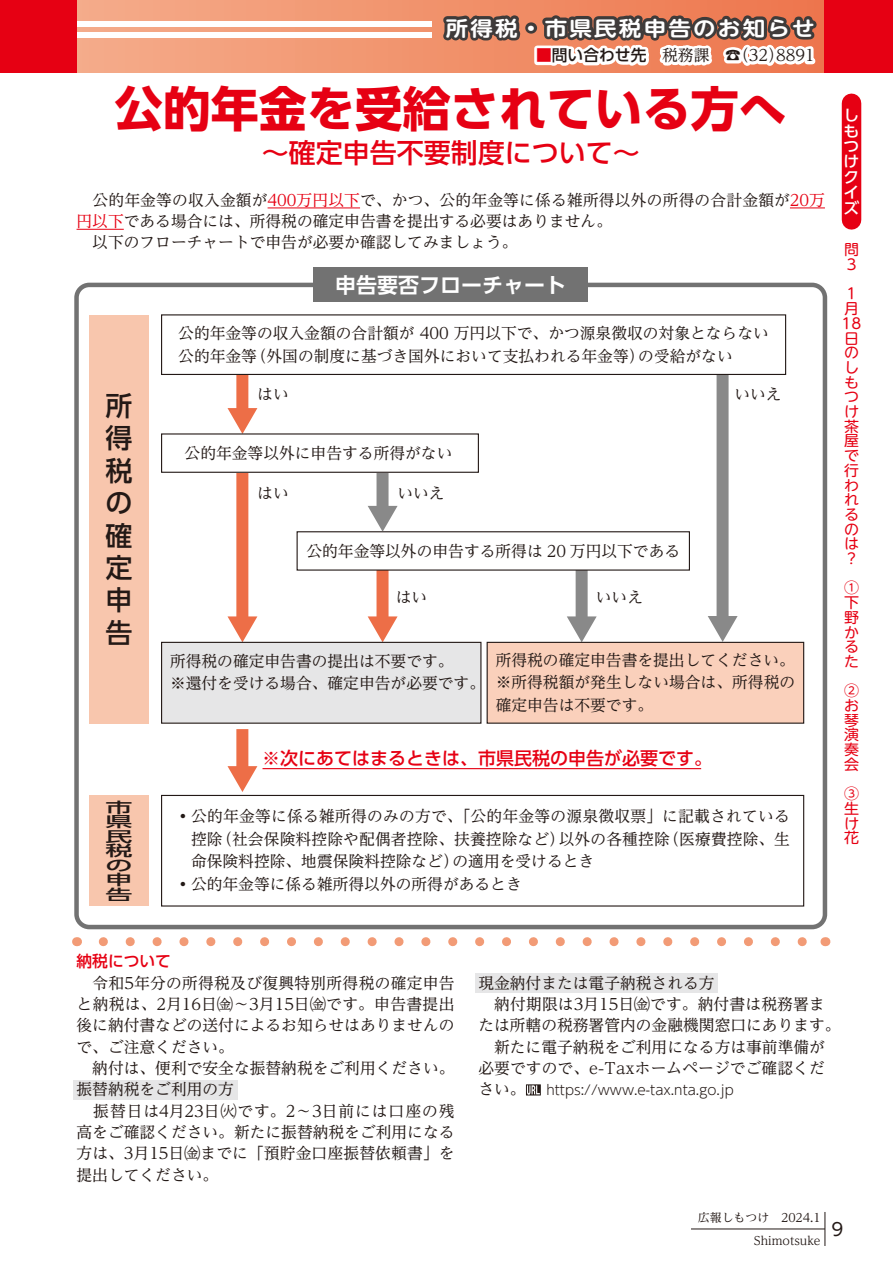
<style>
.page{position:relative;width:893px;height:1263px;background:#fff}
.page>*{position:absolute;margin:0;border:0;box-sizing:border-box;transform-origin:0 0}
.t1{font:700 48px "UD Shin Go Pr 6 N";color:#e60013}
.t2{font:500 27px "UD Shin Go Pr 6 N";color:#e60013}
.t3{font:500 27px/32.4px "UD Shin Go Pr 6 N";color:#231916;text-align:justify}
.t4{font:700 21px "UD Shin Go Pr 6 N De";color:#fff}
.t5{font:700 20.25px "UD Shin M Go Pr 6 N De";letter-spacing:.1em;color:#fff;scale:1.11 1}
.t6{font:500 18px "UD Shin Go Pr 6 N";color:#e60013}
.t7{font:17.7px "UD Shin Go Pr 6 N";color:#231916}
.t8{font:15.75px/21.3px "UD Reimin Pr 6 N";color:#231916}
.t9{font:500 15.75px "UD Shin Go Pr 6 N";color:#e60013}
.t10{font:500 15.45px/15.5px "UD Shin Go Pr 6 N";color:#fff}
.t11{font:14.7px/14.7px "UD Shin M Go Pr 6 N";color:#e60013;text-align:justify}
.t12{font:500 14.55px/14.5px "UD Shin Go Pr 6 N";color:#231916;scale:1.85 1}
.t13{font:300 13.5px "UD Shin Go Pr 6 N";color:#231916}
.t14{font:11.7px/22.2px "UD Reimin Pr 6 N";color:#231916;text-align:right}
.s1{font-family:"UD Shin Go Pr 6 N";font-weight:500;color:#e60013}
.s2{font-family:"UD Shin Go Pr 6 N";font-weight:500}
.s3{color:#e60013}
</style>
<div class="page">
<div style="left:73px;top:1080px;width:164px;height:19px;background:#e6e6e7"></div>
<div style="left:475px;top:973px;width:243px;height:19px;background:#e6e6e7"></div>
<div style="left:842px;top:103px;width:19px;height:117px;background:#e60013"></div>
<svg style="left:103px;top:937px;width:704px;height:9px"></svg>
<hr style="left:268px;top:208px;width:92px;height:1px;background:#e60013">
<hr style="left:790px;top:208px;width:35px;height:1px;background:#e60013">
<hr style="left:77px;top:229px;width:47px;height:1px;background:#e60013">
<svg style="left:526px;top:1084px;width:15px;height:11px"></svg>
<svg style="left:527px;top:1085px;width:13px;height:10px"></svg>
<hr style="left:825px;top:1212px;width:1px;height:34px;background:#231916">
<hr style="left:691px;top:1229px;width:134px;height:1px;background:#231916">
<svg style="left:77px;top:0;width:748px;height:72px;background:#f29b78"></svg>
<div style="left:0;top:21px;width:432px;height:6px;background:#fff"></div>
<div style="left:0;top:32px;width:432px;height:5px;background:#fff"></div>
<svg style="left:438px;top:4px;width:87px;height:41px;background:#9a6551"></svg>
<div style="left:525px;top:22px;width:12px;height:12px;border:6px solid #3f3b3a;border-radius:50%"></div>
<div style="left:534px;top:46px;width:20px;height:19px;border:6px solid #fff"></div>
<svg style="left:539px;top:4px;width:281px;height:68px"></svg>
<div style="left:0;top:0;width:77px;height:72px;background:#e60013"></div>
<div style="left:825px;top:0;width:68px;height:72px;background:#e60013"></div>
<div style="left:236px;top:361px;width:12px;height:51px;background:#ed6e47"></div>
<svg style="left:227px;top:408px;width:30px;height:25px"></svg>
<div style="left:236px;top:463px;width:12px;height:158px;background:#ed6e47"></div>
<svg style="left:227px;top:616px;width:30px;height:26px"></svg>
<div style="left:236px;top:729px;width:12px;height:41px;background:#ed6e47"></div>
<svg style="left:227px;top:766px;width:30px;height:26px"></svg>
<div style="left:377px;top:554px;width:12px;height:67px;background:#ed6e47"></div>
<svg style="left:368px;top:616px;width:30px;height:26px"></svg>
<div style="left:576px;top:557px;width:12px;height:64px;background:#898989"></div>
<svg style="left:567px;top:616px;width:30px;height:26px"></svg>
<div style="left:377px;top:462px;width:12px;height:48px;background:#898989"></div>
<svg style="left:368px;top:506px;width:30px;height:25px"></svg>
<div style="left:717px;top:366px;width:12px;height:254px;background:#898989"></div>
<svg style="left:708px;top:616px;width:30px;height:26px"></svg>
<div style="left:74px;top:283px;width:753px;height:646px;border:4px solid #727272;border-radius:13px"></div>
<div style="left:313px;top:268px;width:275px;height:34px;background:#727272"></div>
<div style="left:89px;top:315px;width:60px;height:408px;background:#f8c6ad"></div>
<div style="left:89px;top:795px;width:60px;height:111px;background:#f8c6ad"></div>
<div style="left:162px;top:315px;width:624px;height:59px;background:#fff"></div>
<div style="left:161px;top:314px;width:625px;height:61px;border:1px solid #231916"></div>
<div style="left:162px;top:642px;width:319px;height:81px;background:#e6e6e7"></div>
<div style="left:161px;top:642px;width:320px;height:82px;border:1px solid #231916"></div>
<div style="left:161px;top:795px;width:643px;height:111px;border:1px solid #231916"></div>
<div style="left:487px;top:642px;width:317px;height:81px;background:#fad0bb"></div>
<div style="left:487px;top:642px;width:317px;height:82px;border:1px solid #231916"></div>
<div style="left:162px;top:434px;width:316px;height:38px;background:#fff"></div>
<div style="left:161px;top:433px;width:318px;height:40px;border:1px solid #231916"></div>
<div style="left:297px;top:532px;width:392px;height:38px;background:#fff"></div>
<div style="left:297px;top:531px;width:393px;height:40px;border:1px solid #231916"></div>
<hr style="left:262px;top:768px;width:439px;height:1px;background:#e60013">
<p class="t5" style="left:446px;top:11px;width:334px">所得税・市県民税申告のお知らせ</p>
<p class="t8" style="left:536px;top:44px;width:280px"><span class="s1">■</span><span class="s2">問い合わせ先</span>　税務課　☎（32）8891</p>
<h1 class="t1" style="left:115px;top:70px;width:673px">公的年金を受給されている方へ</h1>
<h2 class="t2" style="left:262px;top:131px;width:379px">～確定申告不要制度について～</h2>
<p class="t8" style="left:77px;top:189px;width:750px">　公的年金等の収入金額が<span class="s3">400万円以下</span>で、かつ、公的年金等に係る雑所得以外の所得の合計金額が<span class="s3">20万円以下</span>である場合には、所得税の確定申告書を提出する必要はありません。<br>　以下のフローチャートで申告が必要か確認してみましょう。</p>
<h3 class="t4" style="left:335px;top:268px;width:232px">申告要否フローチャート</h3>
<h2 class="t3" style="left:106px;top:389px;width:28px">所得税の確定申告</h2>
<p class="t12" style="left:106px;top:799px;width:16px">市県民税の申告</p>
<p class="t8" style="left:178px;top:321px;width:592px;line-height:22.5px">公的年金等の収入金額の合計額が 400 万円以下で、かつ源泉徴収の対象とならない公的年金等（外国の制度に基づき国外において支払われる年金等）の受給がない</p>
<p class="t8" style="left:257px;top:382px;width:33px">はい</p>
<p class="t8" style="left:734px;top:382px;width:49px">いいえ</p>
<p class="t8" style="left:185px;top:442px;width:269px">公的年金等以外に申告する所得がない</p>
<p class="t8" style="left:257px;top:482px;width:33px">はい</p>
<p class="t8" style="left:397px;top:482px;width:49px">いいえ</p>
<p class="t8" style="left:306px;top:540px;width:375px">公的年金等以外の申告する所得は 20 万円以下である</p>
<p class="t8" style="left:396px;top:586px;width:33px">はい</p>
<p class="t8" style="left:596px;top:586px;width:49px">いいえ</p>
<p class="t8" style="left:170px;top:649px;width:316px;line-height:22.5px">所得税の確定申告書の提出は不要です。<br>※還付を受ける場合、確定申告が必要です。</p>
<p class="t8" style="left:496px;top:648px;width:301px;line-height:22.5px;text-align:justify">所得税の確定申告書を提出してください。※所得税額が発生しない場合は、所得税の確定申告は不要です。</p>
<p class="t6" style="left:262px;top:744px;width:451px">※次にあてはまるときは、市県民税の申告が必要です。</p>
<p class="t8" style="left:191px;top:804px;width:600px;line-height:22.5px;text-align:justify;text-indent:-16px">•公的年金等に係る雑所得のみの方で、「公的年金等の源泉徴収票」に記載されている控除（社会保険料控除や配偶者控除、扶養控除など）以外の各種控除（医療費控除、生命保険料控除、地震保険料控除など）の適用を受けるとき</p>
<p class="t8" style="left:175px;top:873px;width:348px">•公的年金等に係る雑所得以外の所得があるとき</p>
<p class="t10" style="left:844px;top:107px;width:17px">しもつけクイズ</p>
<p class="t11" style="left:844px;top:241px;width:15px">問<br>３</p>
<p class="t11" style="left:842px;top:286px;width:21px;text-align:center">1月<br>18日のしもつけ茶屋で行われるのは？</p>
<p class="t11" style="left:844px;top:580px;width:16px">①下野かるた</p>
<p class="t11" style="left:844px;top:683px;width:16px">②お琴演奏会</p>
<p class="t11" style="left:844px;top:785px;width:16px">③生け花</p>
<p class="t9" style="left:77px;top:948px;width:96px">納税について</p>
<p class="t8" style="left:77px;top:971px;width:380px">　令和5年分の所得税及び復興特別所得税の確定申告と納税は、2月16日㈮～3月15日㈮です。申告書提出後に納付書などの送付によるお知らせはありませんので、ご注意ください。<br>　納付は、便利で安全な振替納税をご利用ください。振替納税をご利用の方<br>　振替日は4月23日㈫です。2～3日前には口座の残高をご確認ください。新たに振替納税をご利用になる方は、3月15日㈮までに「預貯金口座振替依頼書」を提出してください。</p>
<p class="t8" style="left:478px;top:971px;width:364px">現金納付または電子納税される方<br>　納付期限は3月15日㈮です。納付書は税務署または所轄の税務署管内の金融機関窓口にあります。　新たに電子納税をご利用になる方は事前準備が必要ですので、e-Taxホームページでご確認ください。</p>
<p class="t13" style="left:546px;top:1078px;width:189px">https://www.e-tax.nta.go.jp</p>
<p class="t14" style="left:698px;top:1206px;width:124px">広報しもつけ　2024.1<br>Shimotsuke</p>
<p class="t7" style="left:831px;top:1214px;width:13px">9</p>
</div>
